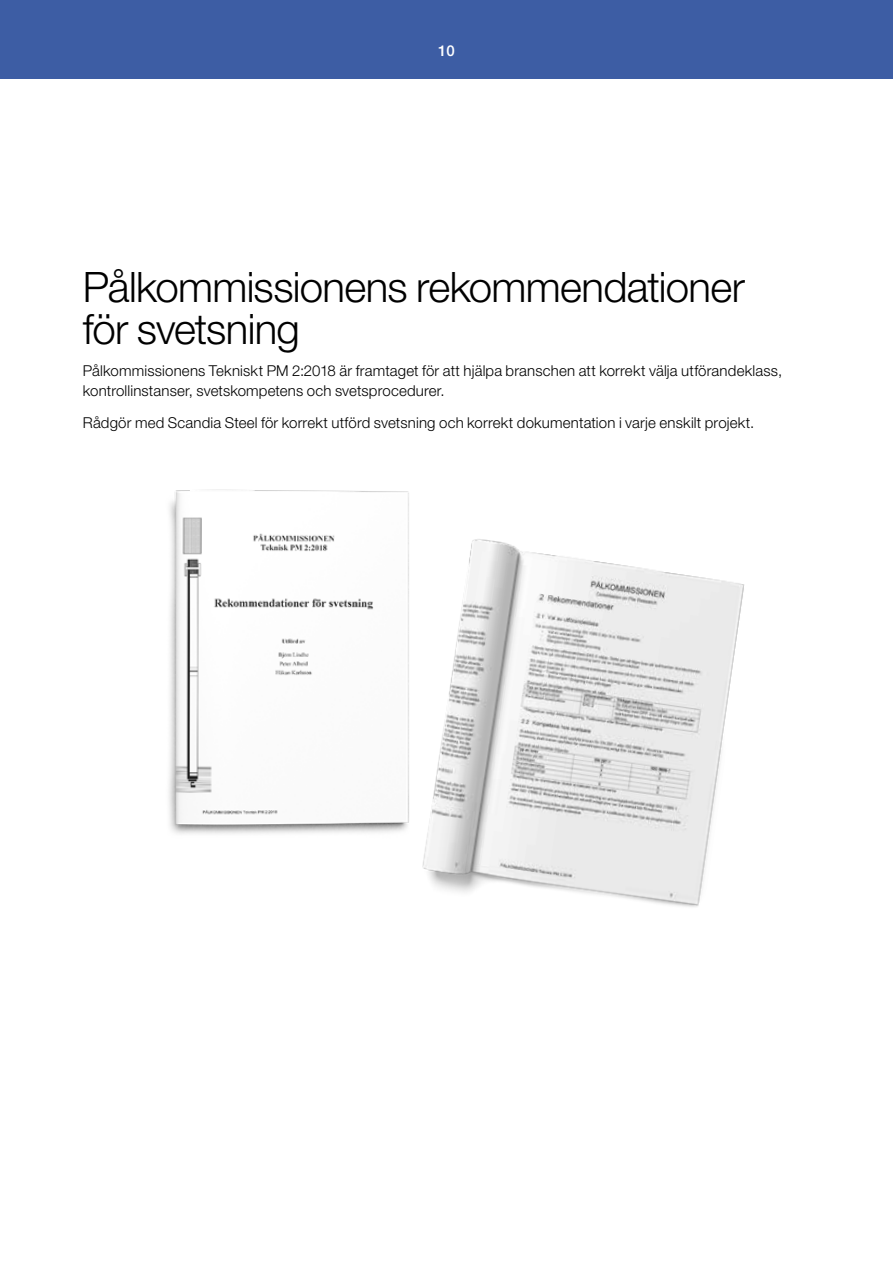
<style>
.page{position:relative;width:893px;height:1263px;background:#fff}
.page>*{position:absolute;margin:0;border:0;box-sizing:border-box;transform-origin:0 0}
.t1{font:300 42px/42px "Helvetica Neue LT Pro";letter-spacing:-.015em;color:#000}
.t2{font:300 15px/19.5px "Helvetica Neue LT Pro";letter-spacing:.01em;color:#000}
.t3{font:500 15px "Helvetica Neue LT Pro";color:#fff}
</style>
<div class="page">
<div style="left:0;top:0;width:893px;height:79px;background:#3d5da4"></div>
<img style="left:169px;top:489px;width:240px;height:345px">
<img style="left:386px;top:505px;width:358px;height:402px">
<p class="t3" style="left:438px;top:41px;width:18px">10</p>
<h1 class="t1" style="left:83px;top:265px;width:664px">Pålkommissionens rekommendationer för svetsning</h1>
<p class="t2" style="left:83px;top:361px;width:701px">Pålkommissionens Tekniskt PM 2:2018 är framtaget för att hjälpa branschen att korrekt välja utförandeklass, kontrollinstanser, svetskompetens och svetsprocedurer.</p>
<p class="t2" style="left:83px;top:413px;width:673px">Rådgör med Scandia Steel för korrekt utförd svetsning och korrekt dokumentation i varje enskilt projekt.</p>
</div>
